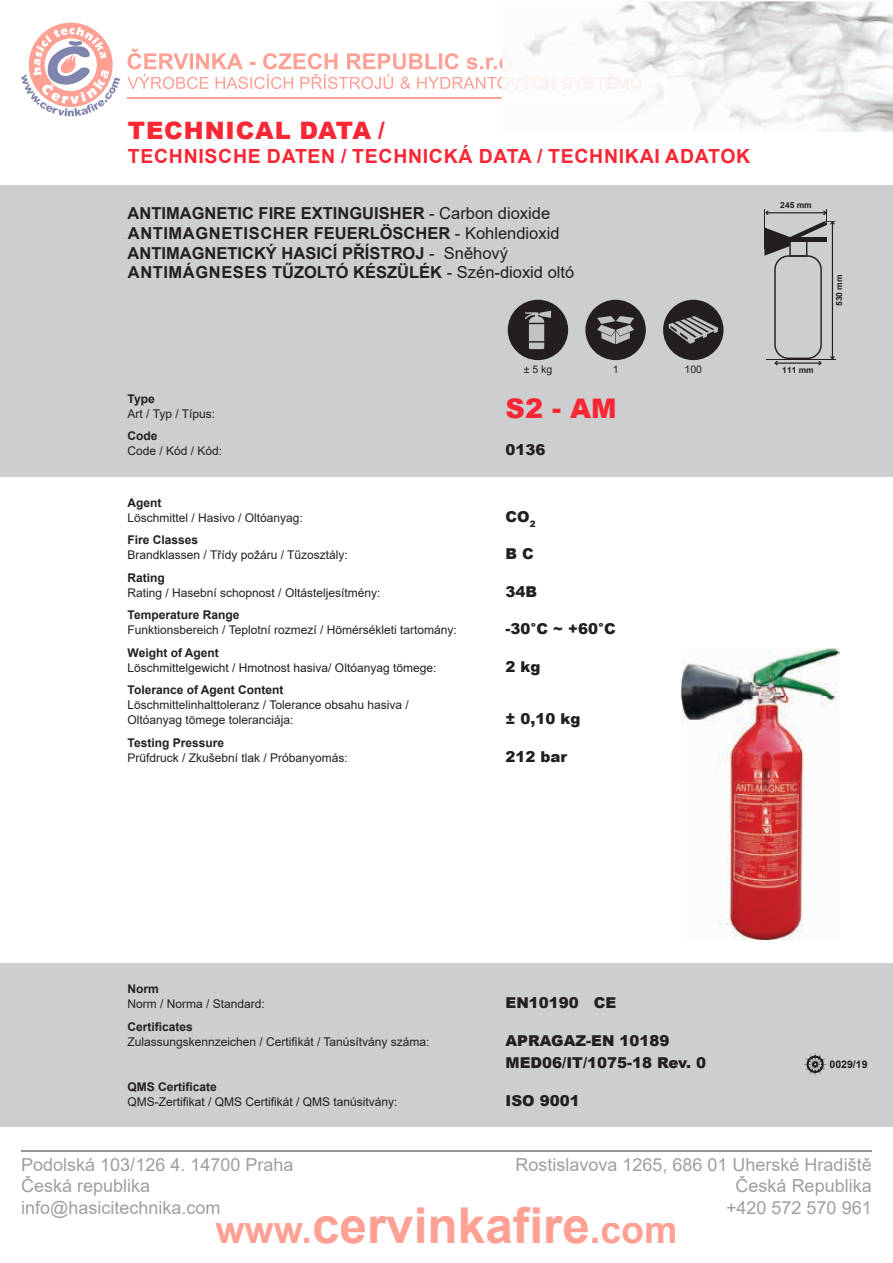
<style>
.page{position:relative;width:893px;height:1263px;background:#fff}
.page>*{position:absolute;margin:0;border:0;box-sizing:border-box;transform-origin:0 0}
.t1{font:700 49.5px "Arial";color:#ffa094}
.t2{font:900 27px "Arial";color:#f92634}
.t3{font:900 24px "Arial";letter-spacing:.035em;color:#f92634}
.t4{font:700 19.5px "Arial";letter-spacing:.035em;color:#f92634}
.t5{font:18px/21.6px "Arial";color:#9d9fa2}
.t6{font:700 16.5px/19.8px "Arial";color:#231f20}
.t7{font:900 15px/22.5px "Arial";color:#231f20}
.t8{font:12px/15px "Arial";color:#231f20}
.t9{font:700 12px "Arial";color:#231f20}
.t10{font:10.5px "Arial";color:#231f20}
.t11{font:700 10.5px "Arial";color:#231f20}
.t12{font:700 8.4px "Arial";color:#231f20}
.s1{font-weight:700}
.s2{font-weight:400}
.s3{font-size:37.5px}
</style>
<div class="page">
<img style="left:524px;top:1px;width:369px;height:131px">
<svg style="left:21px;top:23px;width:99px;height:93px"></svg>
<hr style="left:21px;top:1150px;width:851px;height:1px;background:#939598">
<img style="left:525px;top:74px;width:113px;height:3px">
<img style="left:517px;top:77px;width:124px;height:12px">
<svg style="left:128px;top:49px;width:389px;height:40px"></svg>
<hr style="left:128px;top:97px;width:374px;height:2px;background:#ffa094">
<img style="left:524px;top:97px;width:116px;height:2px">
<div style="left:0;top:186px;width:893px;height:291px;background:#cdced0"></div>
<div style="left:0;top:963px;width:893px;height:164px;background:#cdced0"></div>
<div style="left:508px;top:300px;width:60px;height:60px;background:#231f20;border-radius:30px"></div>
<svg style="left:525px;top:311px;width:26px;height:38px"></svg>
<div style="left:585px;top:300px;width:61px;height:60px;background:#231f20;border-radius:30px"></div>
<svg style="left:597px;top:316px;width:37px;height:28px"></svg>
<div style="left:663px;top:300px;width:60px;height:60px;background:#231f20;border-radius:30px"></div>
<svg style="left:669px;top:316px;width:49px;height:28px"></svg>
<img style="left:682px;top:648px;width:157px;height:292px">
<svg style="left:764px;top:210px;width:71px;height:155px"></svg>
<svg style="left:804px;top:1053px;width:23px;height:23px"></svg>
<h3 class="t3" style="left:128px;top:113px;width:258px">TECHNICAL DATA <span class="s1">/</span></h3>
<h3 class="t4" style="left:128px;top:142px;width:624px">TECHNISCHE DATEN / TECHNICKÁ DATA / TECHNIKAI ADATOK</h3>
<h3 class="t6" style="left:128px;top:203px;width:448px">ANTIMAGNETIC FIRE EXTINGUISHER <span class="s2">- Carbon dioxide </span>ANTIMAGNETISCHER FEUERLÖSCHER <span class="s2">- Kohlendioxid </span>ANTIMAGNETICKÝ HASICÍ PŘÍSTROJ <span class="s2">- Sněhový </span>ANTIMÁGNESES TŰZOLTÓ KÉSZÜLÉK <span class="s2">- Szén-dioxid oltó</span></h3>
<p class="t10" style="left:524px;top:362px;width:30px">± 5 kg</p>
<p class="t10" style="left:613px;top:362px;width:7px">1</p>
<p class="t10" style="left:685px;top:362px;width:19px">100</p>
<p class="t9" style="left:128px;top:390px;width:29px">Type</p>
<p class="t8" style="left:128px;top:406px;width:89px">Art / Typ / Típus:</p>
<h2 class="t2" style="left:506px;top:389px;width:112px">S2 - AM</h2>
<p class="t9" style="left:128px;top:428px;width:31px">Code</p>
<p class="t8" style="left:128px;top:444px;width:96px">Code / Kód / Kód:</p>
<p class="t7" style="left:506px;top:438px;width:42px">0136</p>
<p class="t9" style="left:128px;top:494px;width:35px">Agent</p>
<p class="t8" style="left:128px;top:510px;width:177px">Löschmittel / Hasivo / Oltóanyag:</p>
<p class="t7" style="left:506px;top:505px;width:31px">CO<sub>2</sub></p>
<p class="t9" style="left:128px;top:531px;width:72px">Fire Classes</p>
<p class="t8" style="left:128px;top:547px;width:222px">Brandklassen / Třídy požáru / Tűzosztály:</p>
<p class="t7" style="left:506px;top:542px;width:30px">B C</p>
<p class="t9" style="left:128px;top:569px;width:39px">Rating</p>
<p class="t8" style="left:128px;top:585px;width:254px">Rating / Hasební schopnost / Oltásteljesítmény:</p>
<p class="t7" style="left:506px;top:580px;width:33px">34B</p>
<p class="t9" style="left:128px;top:606px;width:113px">Temperature Range</p>
<p class="t8" style="left:128px;top:622px;width:331px">Funktionsbereich / Teplotní rozmezí / Hömérsékleti tartomány:</p>
<p class="t7" style="left:506px;top:617px;width:112px">-30°C ~ +60°C</p>
<p class="t9" style="left:128px;top:644px;width:93px">Weight of Agent</p>
<p class="t8" style="left:128px;top:660px;width:310px">Löschmittelgewicht / Hmotnost hasiva/ Oltóanyag tömege:</p>
<p class="t7" style="left:506px;top:655px;width:37px">2 kg</p>
<p class="t9" style="left:128px;top:681px;width:158px">Tolerance of Agent Content</p>
<p class="t8" style="left:128px;top:697px;width:283px">Löschmittelinhalttoleranz / Tolerance obsahu hasiva /<br>Oltóanyag tömege toleranciája:</p>
<p class="t7" style="left:506px;top:707px;width:76px">± 0,10 kg</p>
<p class="t9" style="left:128px;top:734px;width:98px">Testing Pressure</p>
<p class="t8" style="left:128px;top:750px;width:222px">Prüfdruck / Zkušební tlak / Próbanyomás:</p>
<p class="t7" style="left:506px;top:745px;width:63px">212 bar</p>
<p class="t12" style="left:780px;top:199px;width:33px">245 mm</p>
<p class="t12" style="left:833px;top:306px;width:33px;rotate:-90deg">530 mm</p>
<p class="t12" style="left:782px;top:364px;width:33px">111 mm</p>
<p class="t9" style="left:128px;top:980px;width:33px">Norm</p>
<p class="t8" style="left:128px;top:996px;width:139px">Norm / Norma / Standard:</p>
<p class="t7" style="left:506px;top:991px;width:112px">EN10190 CE</p>
<p class="t9" style="left:128px;top:1018px;width:67px">Certificates</p>
<p class="t8" style="left:128px;top:1034px;width:303px">Zulassungskennzeichen / Certifikát / Tanúsítvány száma:</p>
<p class="t7" style="left:506px;top:1028px;width:202px">APRAGAZ-EN 10189<br>MED06/IT/1075-18 Rev. 0</p>
<p class="t9" style="left:128px;top:1078px;width:91px">QMS Certificate</p>
<p class="t8" style="left:128px;top:1094px;width:272px">QMS-Zertifikat / QMS Certifikát / QMS tanúsitvány:</p>
<p class="t7" style="left:506px;top:1088px;width:76px">ISO 9001</p>
<p class="t11" style="left:830px;top:1057px;width:39px">0029/19</p>
<h3 class="t5" style="left:21px;top:1153px;width:274px">Podolská 103/126 4. 14700 Praha<br>Česká republika info@hasicitechnika.com</h3>
<h3 class="t5" style="left:515px;top:1153px;width:358px;text-align:right">Rostislavova 1265, 686 01 Uherské Hradiště<br>Česká Republika<br>+420 572 570 961</h3>
<h1 class="t1" style="left:215px;top:1191px;width:463px"><span class="s3">www.</span>cervinkafire<span class="s3">.com</span></h1>
</div>
